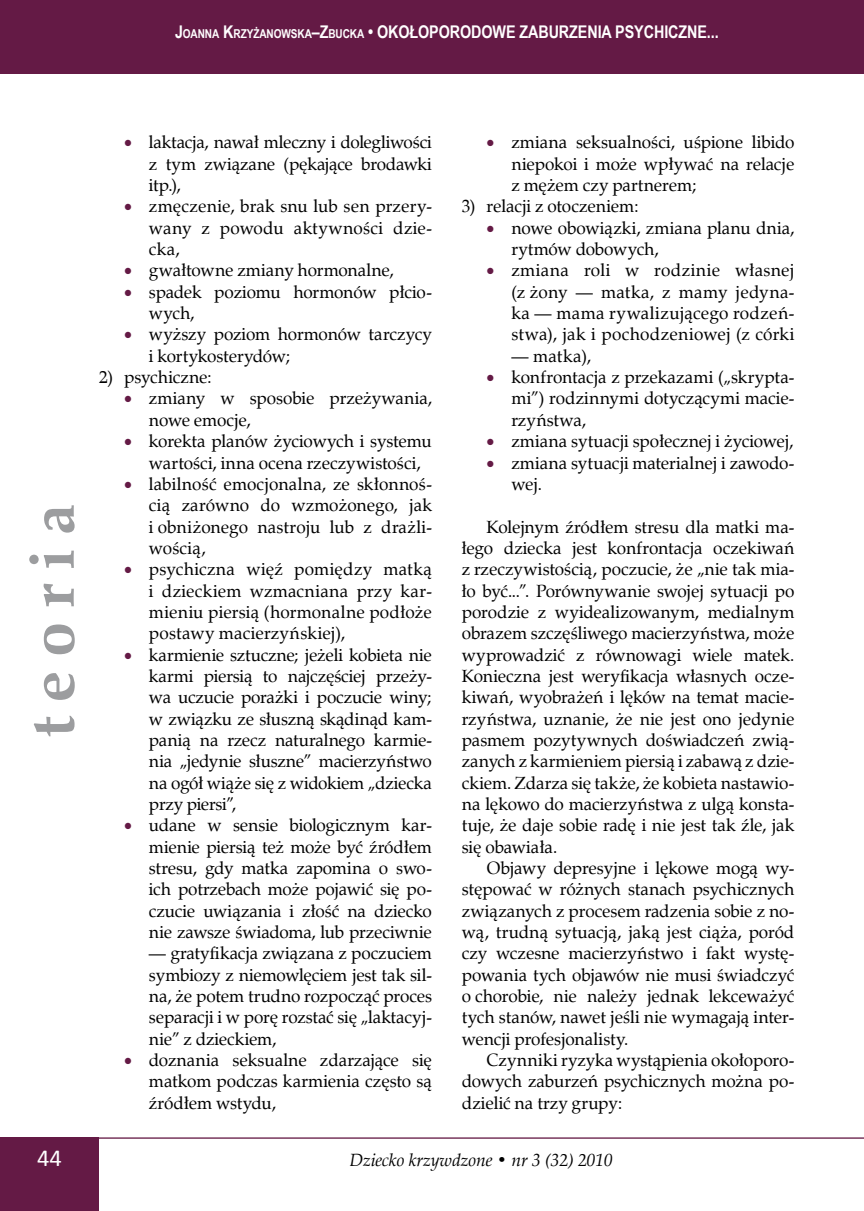
<style>
.page{position:relative;width:864px;height:1211px;background:#fff}
.page>*{position:absolute;margin:0;border:0;box-sizing:border-box;transform-origin:0 0}
.t1{font:700 63px "Zapf Calligr EU";color:#9c9d9f}
.t2{font:24.5px "Calibri";color:#fff}
.t3{font:17.5px/21.3px "Zapf Calligr EU";color:#000;text-align:justify}
.t4{font:700 17.5px "Arial Narrow";letter-spacing:-.005em;color:#fff}
.t5{font:italic 17.5px "Zapf Calligr EU";color:#000}
.s1{font-style:inherit}
.s2{font-size:12.25px}
.s3{color:#641a45}
</style>
<div class="page">
<div style="left:0;top:1137px;width:98px;height:73px;background:#641a45"></div>
<hr style="left:74px;top:1137px;width:789px;height:1px;background:#641a45">
<hr style="left:863px;top:0;width:1px;height:74px;background:#641a45">
<div style="left:0;top:0;width:863px;height:74px;background:#641a45"></div>
<p class="t4" style="left:175px;top:19px;width:545px"><span class="s1">J</span><span class="s2">OANNA</span> <span class="s1">K</span><span class="s2">RZYŻANOWSKA</span><span class="s1">–Z</span><span class="s2">BUCKA</span> • OKOŁOPORODOWE ZABURZENIA PSYCHICZNE...</p>
<h1 class="t1" style="left:13px;top:737px;width:235px;rotate:-90deg">t e or ia</h1>
<p class="t3" style="left:149px;top:132px;width:284px;text-indent:-25px"><span class="s3">•</span> laktacja, nawał mleczny i dolegliwości z tym związane (pękające brodawki itp.),</p>
<p class="t3" style="left:149px;top:196px;width:284px;text-indent:-25px"><span class="s3">•</span> zmęczenie, brak snu lub sen przery&shy;wany z powodu aktywności dzie&shy;cka,</p>
<p class="t3" style="left:124px;top:260px;width:271px"><span class="s3">•</span> gwałtowne zmiany hormonalne,</p>
<p class="t3" style="left:149px;top:281px;width:284px;text-indent:-25px"><span class="s3">•</span> spadek poziomu hormonów płcio&shy;wych,</p>
<p class="t3" style="left:149px;top:324px;width:284px;text-indent:-25px"><span class="s3">•</span> wyższy poziom hormonów tarczycy i kortykosterydów;</p>
<p class="t3" style="left:99px;top:367px;width:114px">2) psychiczne:</p>
<p class="t3" style="left:149px;top:388px;width:284px;text-indent:-25px"><span class="s3">•</span> zmiany w sposobie przeżywania, nowe emocje,</p>
<p class="t3" style="left:149px;top:431px;width:284px;text-indent:-25px"><span class="s3">•</span> korekta planów życiowych i systemu wartości, inna ocena rzeczywistości,</p>
<p class="t3" style="left:149px;top:473px;width:284px;text-indent:-25px"><span class="s3">•</span> labilność emocjonalna, ze skłonnoś&shy;cią zarówno do wzmożonego, jak i obniżonego nastroju lub z drażli&shy;wością,</p>
<p class="t3" style="left:149px;top:559px;width:284px;text-indent:-25px"><span class="s3">•</span> psychiczna więź pomiędzy matką i dzieckiem wzmacniana przy kar&shy;mieniu piersią (hormonalne podłoże postawy macierzyńskiej),</p>
<p class="t3" style="left:149px;top:644px;width:284px;text-indent:-25px"><span class="s3">•</span> karmienie sztuczne; jeżeli kobieta nie karmi piersią to najczęściej przeży&shy;wa uczucie porażki i poczucie winy; w związku ze słuszną skądinąd kam&shy;panią na rzecz naturalnego karmie&shy;nia „jedynie słuszne” macierzyństwo na ogół wiąże się z widokiem „dziecka przy piersi”,</p>
<p class="t3" style="left:149px;top:815px;width:284px;text-indent:-25px"><span class="s3">•</span> udane w sensie biologicznym kar&shy;mienie piersią też może być źródłem stresu, gdy matka zapomina o swo&shy;ich potrzebach może pojawić się po&shy;czucie uwiązania i złość na dziecko nie zawsze świadoma, lub przeciwnie</p>
<p class="t3" style="left:149px;top:943px;width:284px">— gratyfikacja związana z poczuciem symbiozy z niemowlęciem jest tak sil&shy;na, że potem trudno rozpocząć proces separacji i w porę rozstać się „laktacyj&shy;nie” z dzieckiem,</p>
<p class="t3" style="left:149px;top:1049px;width:284px;text-indent:-25px"><span class="s3">•</span> doznania seksualne zdarzające się matkom podczas karmienia często są źródłem wstydu,</p>
<p class="t3" style="left:511px;top:132px;width:284px;text-indent:-25px"><span class="s3">•</span> zmiana seksualności, uśpione libido niepokoi i może wpływać na relacje z mężem czy partnerem;</p>
<p class="t3" style="left:461px;top:196px;width:178px">3) relacji z otoczeniem:</p>
<p class="t3" style="left:511px;top:217px;width:284px;text-indent:-25px"><span class="s3">•</span> nowe obowiązki, zmiana planu dnia, rytmów dobowych,</p>
<p class="t3" style="left:511px;top:260px;width:284px;text-indent:-25px"><span class="s3">•</span> zmiana roli w rodzinie własnej (z żony — matka, z mamy jedyna&shy;ka — mama rywalizującego rodzeń&shy;stwa), jak i pochodzeniowej (z córki</p>
<p class="t3" style="left:511px;top:345px;width:81px">— matka),</p>
<p class="t3" style="left:511px;top:367px;width:284px;text-indent:-25px"><span class="s3">•</span> konfrontacja z przekazami („skrypta&shy;mi”) rodzinnymi dotyczącymi macie&shy;rzyństwa,</p>
<p class="t3" style="left:486px;top:431px;width:308px"><span class="s3">•</span> zmiana sytuacji społecznej i życiowej,</p>
<p class="t3" style="left:511px;top:452px;width:284px;text-indent:-25px"><span class="s3">•</span> zmiana sytuacji materialnej i zawodo&shy;wej.</p>
<p class="t3" style="left:461px;top:516px;width:334px;text-indent:25px">Kolejnym źródłem stresu dla matki ma&shy;łego dziecka jest konfrontacja oczekiwań z rzeczywistością, poczucie, że „nie tak mia&shy;ło być...”. Porównywanie swojej sytuacji po porodzie z wyidealizowanym, medialnym obrazem szczęśliwego macierzyństwa, może wyprowadzić z równowagi wiele matek.<br>Konieczna jest weryfikacja własnych ocze&shy;kiwań, wyobrażeń i lęków na temat macie&shy;rzyństwa, uznanie, że nie jest ono jedynie pasmem pozytywnych doświadczeń zwią&shy;zanych z karmieniem piersią i zabawą z dzie&shy;ckiem. Zdarza się także, że kobieta nastawio&shy;na lękowo do macierzyństwa z ulgą konsta&shy;tuje, że daje sobie radę i nie jest tak źle, jak się obawiała.</p>
<p class="t3" style="left:461px;top:857px;width:334px;text-indent:25px">Objawy depresyjne i lękowe mogą wy&shy;stępować w różnych stanach psychicznych związanych z procesem radzenia sobie z no&shy;wą, trudną sytuacją, jaką jest ciąża, poród czy wczesne macierzyństwo i fakt wystę&shy;powania tych objawów nie musi świadczyć o chorobie, nie należy jednak lekceważyć tych stanów, nawet jeśli nie wymagają inter&shy;wencji profesjonalisty.</p>
<p class="t3" style="left:461px;top:1049px;width:334px;text-indent:25px">Czynniki ryzyka wystąpienia okołoporo&shy;dowych zaburzeń psychicznych można po&shy;dzielić na trzy grupy:</p>
<h2 class="t2" style="left:37px;top:1142px;width:26px">44</h2>
<p class="t5" style="left:349px;top:1149px;width:265px">Dziecko krzywdzone • nr 3 (32) 2010</p>
</div>
